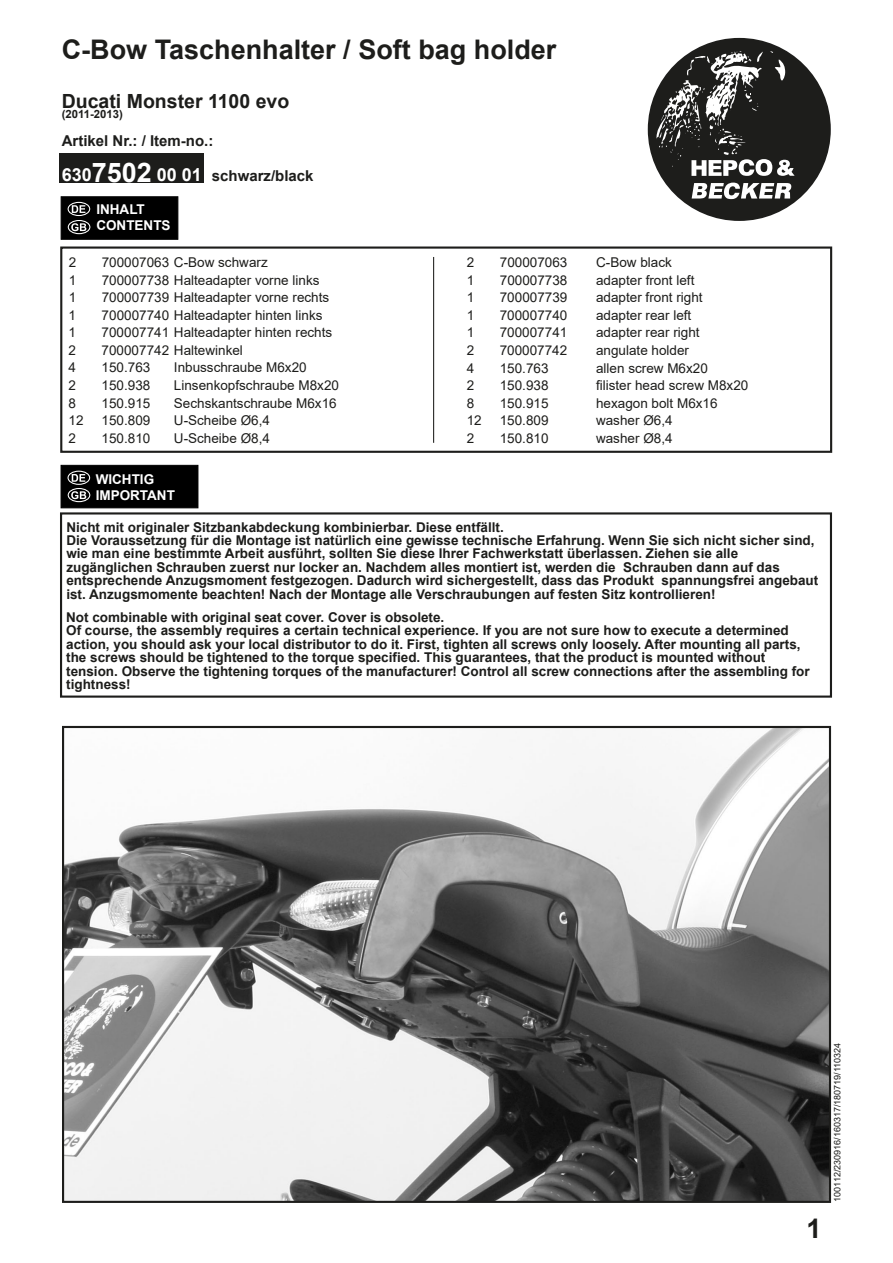
<style>
.page{position:relative;width:893px;height:1263px;background:#fff}
.page>*{position:absolute;margin:0;border:0;box-sizing:border-box;transform-origin:0 0}
.t1{font:700 27px "Arial";color:#1d1d1b}
.t2{font:700 19.5px "Arial";color:#1d1d1b}
.t3{font:700 15px "Arial";color:#1d1d1b}
.t4{font:700 13.5px/13.4px "Arial";color:#1d1d1b}
.t5{font:13.5px "Arial";color:#1d1d1b}
.t6{font:700 13.5px/16.2px "Arial";color:#fff}
.t7{font:700 11.4px "Arial";color:#1d1d1b}
.t8{font:9px "Arial";color:#1d1d1b}
.s1{font-size:18px;color:#fff}
.s2{font-size:27px;color:#fff}
</style>
<div class="page">
<div style="left:648px;top:38px;width:183px;height:183px;background:#1d1d1b;border-radius:50%"></div>
<svg style="left:692px;top:183px;width:99px;height:16px"></svg>
<svg style="left:656px;top:51px;width:139px;height:125px"></svg>
<div style="left:60px;top:246px;width:772px;height:207px;border:2px solid #1d1d1b"></div>
<hr style="left:433px;top:257px;width:1px;height:186px;background:#1d1d1b">
<img style="left:65px;top:729px;width:763px;height:471px">
<div style="left:62px;top:726px;width:769px;height:477px;border:2px solid #1d1d1b"></div>
<div style="left:60px;top:512px;width:772px;height:186px;border:2px solid #1d1d1b"></div>
<div style="left:59px;top:154px;width:144px;height:29px;background:#1d1d1b"></div>
<div style="left:61px;top:465px;width:137px;height:43px;background:#000;border:1px solid #000"></div>
<svg style="left:72px;top:474px;width:13px;height:8px"></svg>
<div style="left:68px;top:471px;width:22px;height:14px;border:1px solid #fff;border-radius:50%"></div>
<svg style="left:71px;top:491px;width:15px;height:8px"></svg>
<div style="left:68px;top:488px;width:22px;height:14px;border:1px solid #fff;border-radius:50%"></div>
<div style="left:61px;top:196px;width:117px;height:44px;background:#000;border:1px solid #000"></div>
<svg style="left:72px;top:205px;width:13px;height:8px"></svg>
<div style="left:68px;top:202px;width:22px;height:14px;border:1px solid #fff;border-radius:50%"></div>
<svg style="left:71px;top:223px;width:15px;height:8px"></svg>
<div style="left:68px;top:220px;width:22px;height:14px;border:1px solid #fff;border-radius:50%"></div>
<h1 class="t1" style="left:62px;top:30px;width:496px">C-Bow Taschenhalter / Soft bag holder</h1>
<h2 class="t2" style="left:62px;top:87px;width:229px">Ducati Monster 1100 evo</h2>
<p class="t7" style="left:62px;top:106px;width:63px">(2011-2013)</p>
<p class="t3" style="left:62px;top:130px;width:153px">Artikel Nr.: / Item-no.:</p>
<p class="t3" style="left:62px;top:165px;width:253px"><span class="s1">630</span><span class="s2">7502</span> <span class="s1">00 01</span> schwarz/black</p>
<p class="t6" style="left:96px;top:201px;width:76px">INHALT<br>CONTENTS</p>
<p class="t5" style="left:69px;top:253px;width:9px">2</p>
<p class="t5" style="left:102px;top:253px;width:168px">700007063 C-Bow schwarz</p>
<p class="t5" style="left:69px;top:271px;width:9px">1</p>
<p class="t5" style="left:102px;top:271px;width:219px">700007738 Halteadapter vorne links</p>
<p class="t5" style="left:69px;top:288px;width:9px">1</p>
<p class="t5" style="left:102px;top:288px;width:229px">700007739 Halteadapter vorne rechts</p>
<p class="t5" style="left:69px;top:306px;width:9px">1</p>
<p class="t5" style="left:102px;top:306px;width:222px">700007740 Halteadapter hinten links</p>
<p class="t5" style="left:69px;top:323px;width:9px">1</p>
<p class="t5" style="left:102px;top:323px;width:232px">700007741 Halteadapter hinten rechts</p>
<p class="t5" style="left:69px;top:341px;width:9px">2</p>
<p class="t5" style="left:102px;top:341px;width:143px">700007742 Haltewinkel</p>
<p class="t5" style="left:69px;top:358px;width:9px">4</p>
<p class="t5" style="left:102px;top:358px;width:50px">150.763</p>
<p class="t5" style="left:174px;top:358px;width:134px">Inbusschraube M6x20</p>
<p class="t5" style="left:69px;top:376px;width:9px">2</p>
<p class="t5" style="left:102px;top:376px;width:50px">150.938</p>
<p class="t5" style="left:174px;top:376px;width:167px">Linsenkopfschraube M8x20</p>
<p class="t5" style="left:69px;top:393px;width:9px">8</p>
<p class="t5" style="left:102px;top:393px;width:50px">150.915</p>
<p class="t5" style="left:174px;top:393px;width:164px">Sechskantschraube M6x16</p>
<p class="t5" style="left:69px;top:411px;width:17px">12</p>
<p class="t5" style="left:102px;top:411px;width:50px">150.809</p>
<p class="t5" style="left:174px;top:411px;width:98px">U-Scheibe Ø6,4</p>
<p class="t5" style="left:69px;top:429px;width:9px">2</p>
<p class="t5" style="left:102px;top:429px;width:50px">150.810</p>
<p class="t5" style="left:174px;top:429px;width:98px">U-Scheibe Ø8,4</p>
<p class="t6" style="left:96px;top:471px;width:81px">WICHTIG<br>IMPORTANT</p>
<p class="t5" style="left:467px;top:253px;width:9px">2</p>
<p class="t5" style="left:500px;top:253px;width:69px">700007063</p>
<p class="t5" style="left:596px;top:253px;width:77px">C-Bow black</p>
<p class="t5" style="left:467px;top:271px;width:9px">1</p>
<p class="t5" style="left:500px;top:271px;width:69px">700007738</p>
<p class="t5" style="left:596px;top:271px;width:100px">adapter front left</p>
<p class="t5" style="left:467px;top:288px;width:9px">1</p>
<p class="t5" style="left:500px;top:288px;width:69px">700007739</p>
<p class="t5" style="left:596px;top:288px;width:108px">adapter front right</p>
<p class="t5" style="left:467px;top:306px;width:9px">1</p>
<p class="t5" style="left:500px;top:306px;width:69px">700007740</p>
<p class="t5" style="left:596px;top:306px;width:97px">adapter rear left</p>
<p class="t5" style="left:467px;top:323px;width:9px">1</p>
<p class="t5" style="left:500px;top:323px;width:69px">700007741</p>
<p class="t5" style="left:596px;top:323px;width:105px">adapter rear right</p>
<p class="t5" style="left:467px;top:341px;width:9px">2</p>
<p class="t5" style="left:500px;top:341px;width:69px">700007742</p>
<p class="t5" style="left:596px;top:341px;width:95px">angulate holder</p>
<p class="t5" style="left:467px;top:358px;width:9px">4</p>
<p class="t5" style="left:500px;top:358px;width:50px">150.763</p>
<p class="t5" style="left:596px;top:358px;width:113px">allen screw M6x20</p>
<p class="t5" style="left:467px;top:376px;width:9px">2</p>
<p class="t5" style="left:500px;top:376px;width:50px">150.938</p>
<p class="t5" style="left:596px;top:376px;width:154px">filister head screw M8x20</p>
<p class="t5" style="left:467px;top:394px;width:9px">8</p>
<p class="t5" style="left:500px;top:394px;width:50px">150.915</p>
<p class="t5" style="left:596px;top:394px;width:123px">hexagon bolt M6x16</p>
<p class="t5" style="left:467px;top:411px;width:17px">12</p>
<p class="t5" style="left:500px;top:411px;width:50px">150.809</p>
<p class="t5" style="left:596px;top:411px;width:78px">washer Ø6,4</p>
<p class="t5" style="left:467px;top:429px;width:9px">2</p>
<p class="t5" style="left:500px;top:429px;width:50px">150.810</p>
<p class="t5" style="left:596px;top:429px;width:78px">washer Ø8,4</p>
<p class="t4" style="left:66px;top:520px;width:753px">Nicht mit originaler Sitzbankabdeckung kombinierbar. Diese entfällt.<br>Die Voraussetzung für die Montage ist natürlich eine gewisse technische Erfahrung. Wenn Sie sich nicht sicher sind, wie man eine bestimmte Arbeit ausführt, sollten Sie diese Ihrer Fachwerkstatt überlassen. Ziehen sie alle zugänglichen Schrauben zuerst nur locker an. Nachdem alles montiert ist, werden die Schrauben dann auf das entsprechende Anzugsmoment festgezogen. Dadurch wird sichergestellt, dass das Produkt spannungsfrei angebaut ist. Anzugsmomente beachten! Nach der Montage alle Verschraubungen auf festen Sitz kontrollieren!</p>
<p class="t4" style="left:66px;top:611px;width:745px">Not combinable with original seat cover. Cover is obsolete.<br>Of course, the assembly requires a certain technical experience. If you are not sure how to execute a determined action, you should ask your local distributor to do it. First, tighten all screws only loosely. After mounting all parts, the screws should be tightened to the torque specified. This guarantees, that the product is mounted without tension. Observe the tightening torques of the manufacturer! Control all screw connections after the assembling for tightness!</p>
<h1 class="t1" style="left:807px;top:1210px;width:17px">1</h1>
<p class="t8" style="left:831px;top:1201px;width:160px;rotate:-90deg">100112/230916/160317/180719/110324</p>
</div>
